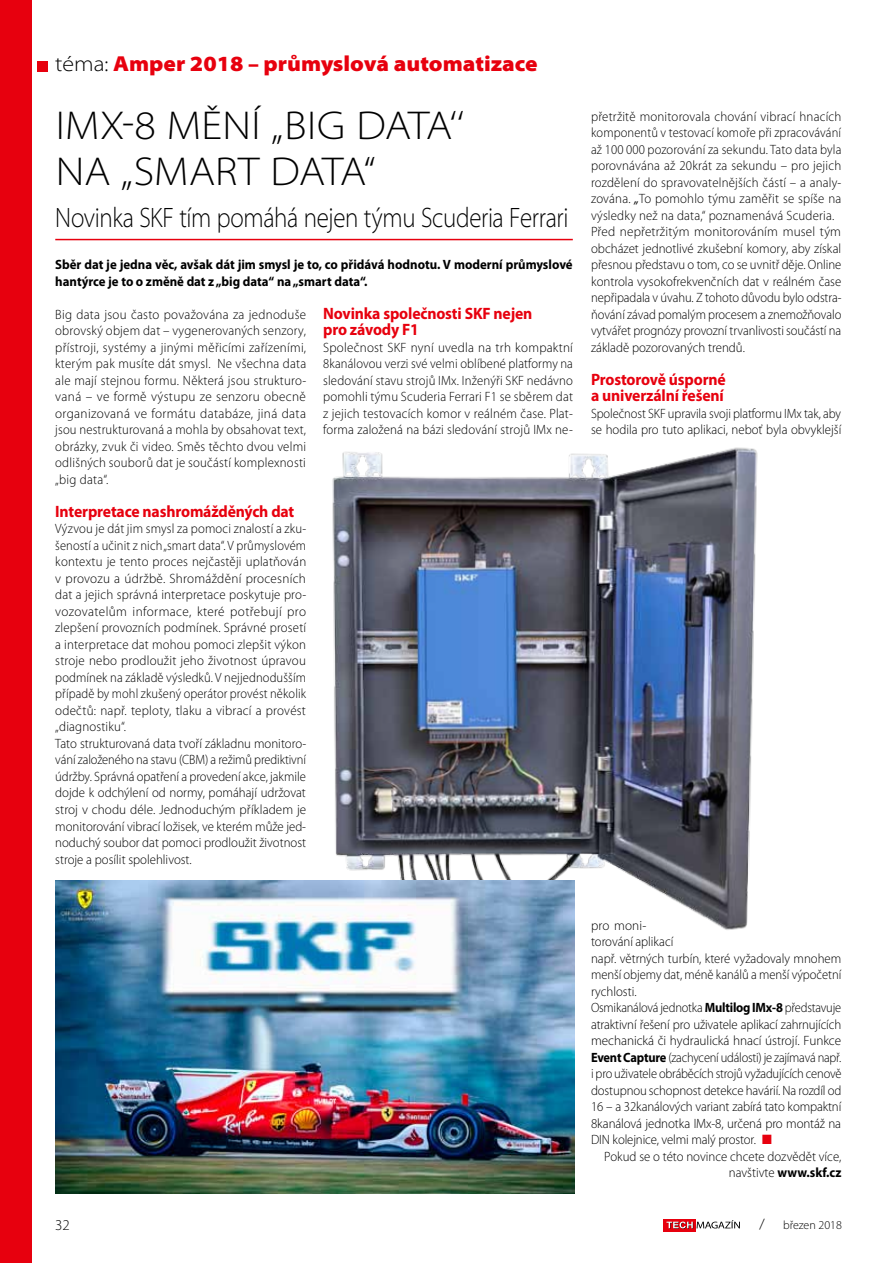
<style>
.page{position:relative;width:893px;height:1263px;background:#fff}
.page>*{position:absolute;margin:0;border:0;box-sizing:border-box;transform-origin:0 0}
.t1{font:300 semi-expanded 40.5px/46.5px "Myriad Pro";color:#000}
.t2{font:300 semi-expanded 28.2px "Myriad Pro";letter-spacing:-.015em;color:#000;scale:.8 1}
.t3{font:900 semi-expanded 21.75px "Myriad Pro";color:#e7000e}
.t4{font:700 16.5px/16.5px "Myriad Pro";letter-spacing:-.01em;color:#e7000e;scale:.95 1}
.t5{font:300 15px "Myriad Pro";color:#000}
.t6{font:300 13.5px/16.5px "Myriad Pro";color:#000;scale:.94 1}
.t7{font:300 13.5px/16.5px "Myriad Pro";color:#000;text-align:justify}
.t8{font:300 13.5px/16.5px "Myriad Pro";color:#000;scale:.95 1}
.t9{font:300 13.5px/16.5px "Myriad Pro";color:#000;text-align:justify;scale:.96 1}
.t10{font:700 13.5px/16.5px "Myriad Pro";color:#000;scale:.95 1}
.t11{font:300 13.5px/16.5px "Myriad Pro";color:#000;scale:.93 1}
.t12{font:300 12px "Myriad Pro";color:#000}
.s1{font-weight:300;color:#000}
.s2{font-weight:400;font-style:italic}
.s3{font-weight:700}
.s4{color:#e7000e}
</style>
<div class="page">
<div style="left:38px;top:62px;width:10px;height:10px;background:#e7000e"></div>
<div style="left:0;top:0;width:32px;height:1263px;background:#e7000e"></div>
<div style="left:663px;top:1219px;width:33px;height:12px;background:#e7000e"></div>
<svg style="left:666px;top:1220px;width:74px;height:9px"></svg>
<hr style="left:55px;top:239px;width:518px;height:1px;background:#e7000e">
<img style="left:332px;top:447px;width:426px;height:500px">
<img style="left:55px;top:880px;width:519px;height:313px">
<h3 class="t3" style="left:55px;top:52px;width:484px"><span class="s1">téma:</span> Amper 2018 – průmyslová automatizace</h3>
<h1 class="t1" style="left:56px;top:102px;width:410px">IMx-8 mění „bi g data‘‘ na „smart data“</h1>
<h2 class="t2" style="left:55px;top:202px;width:643px">Novinka SKF tím pomáhá nejen týmu Scuderia Ferrari</h2>
<p class="t10" style="left:55px;top:256px;width:546px">Sběr dat je jedna věc, avšak dát jim smysl je to, co přidává hodnotu. V moderní průmyslové hantýrce je to o změně dat z „big data“ na „smart data“.</p>
<p class="t9" style="left:55px;top:306px;width:263px">Big data jsou často považována za jednoduše obrovský objem dat – vygenerovaných senzory, přístroji, systémy a jinými měřicími zařízeními, kterým pak musíte dát smysl. Ne všechna data ale mají stejnou formu. Některá jsou strukturo&shy;vaná – ve formě výstupu ze senzoru obecně organizovaná ve formátu databáze, jiná data jsou nestrukturovaná a mohla by obsahovat text, obrázky, zvuk či video. Směs těchto dvou velmi odlišných souborů dat je součástí komplexnosti „big data“.</p>
<p class="t4" style="left:55px;top:503px;width:253px">Interpretace nashromážděných dat</p>
<p class="t6" style="left:55px;top:521px;width:269px">Výzvou je dát jim smysl za pomoci znalostí a zku&shy;šeností a učinit z nich „smart data“. V průmyslovém kontextu je tento proces nejčastěji uplatňován v provozu a údržbě. Shromáždění procesních dat a jejich správná interpretace poskytuje pro&shy;vozovatelům informace, které potřebují pro zlepšení provozních podmínek. Správné prosetí a interpretace dat mohou pomoci zlepšit výkon stroje nebo prodloužit jeho životnost úpravou podmínek na základě výsledků. V nejjednodušším případě by mohl zkušený operátor provést několik odečtů: např. teploty, tlaku a vibrací a provést „diagnostiku“.<br>Tato strukturovaná data tvoří základnu monitoro&shy;vání založeného na stavu (CBM) a režimů prediktivní údržby. Správná opatření a provedení akce, jakmile dojde k odchýlení od normy, pomáhají udržovat stroj v chodu déle. Jednoduchým příkladem je monitorování vibrací ložisek, ve kterém může jed&shy;noduchý soubor dat pomoci prodloužit životnost stroje a posílit spolehlivost.</p>
<p class="t4" style="left:323px;top:305px;width:222px">Novinka společnosti SKF nejen pro závody F1</p>
<p class="t7" style="left:323px;top:339px;width:251px">Společnost SKF nyní uvedla na trh kompaktní 8kanálovou verzi své velmi oblíbené platformy na sledování stavu strojů IMx. Inženýři SKF nedávno pomohli týmu Scuderia Ferrari F1 se sběrem dat z jejich testovacích komor v reálném čase. Plat&shy;forma založená na bázi sledování strojů IMx ne-</p>
<p class="t8" style="left:591px;top:108px;width:265px">přetržitě monitorovala chování vibrací hnacích komponentů v testovací komoře při zpracovávání až 100 000 pozorování za sekundu. Tato data byla porovnávána až 20krát za sekundu – pro jejich rozdělení do spravovatelnějších částí – a analy&shy;zována. <span class="s2">„</span>To pomohlo týmu zaměřit se spíše na výsledky než na data,“ poznamenává Scuderia.<br>Před nepřetržitým monitorováním musel tým obcházet jednotlivé zkušební komory, aby získal přesnou představu o tom, co se uvnitř děje. Online kontrola vysokofrekvenčních dat v reálném čase nepřipadala v úvahu. Z tohoto důvodu bylo odstra&shy;ňování závad pomalým procesem a znemožňovalo vytvářet prognózy provozní trvanlivosti součástí na základě pozorovaných trendů.</p>
<p class="t4" style="left:591px;top:371px;width:143px">Prostorově úsporné a univerzální řešení</p>
<p class="t11" style="left:591px;top:405px;width:271px">Společnost SKF upravila svoji platformu IMx tak, aby se hodila pro tuto aplikaci, neboť byla obvyklejší</p>
<p class="t5" style="left:55px;top:1216px;width:16px">32</p>
<p class="t7" style="left:591px;top:917px;width:252px;text-align:left">pro moni-<br>torování aplikací<br>např. větrných turbín, které vyžadovaly mnohem menší objemy dat, méně kanálů a menší výpočetní rychlosti.<br>Osmikanálová jednotka <span class="s3">Multilog IMx-8</span> představuje atraktivní řešení pro uživatele aplikací zahrnujících mechanická či hydraulická hnací ústrojí. Funkce <span class="s3">Event Capture</span> (zachycení události) je zajímavá např. i pro uživatele obráběcích strojů vyžadujících cenově dostupnou schopnost detekce havárií. Na rozdíl od 16 – a 32kanálových variant zabírá tato kompaktní 8kanálová jednotka IMx-8, určená pro montáž na DIN kolejnice, velmi malý prostor. <span class="s4">■</span></p>
<p class="t8" style="left:604px;top:1148px;width:251px;text-align:right">Pokud se o této novince chcete dozvědět více, navštivte <span class="s3">www.skf.cz</span></p>
<p class="t5" style="left:759px;top:1216px;width:7px">/</p>
<p class="t12" style="left:783px;top:1218px;width:60px">březen 2018</p>
</div>
